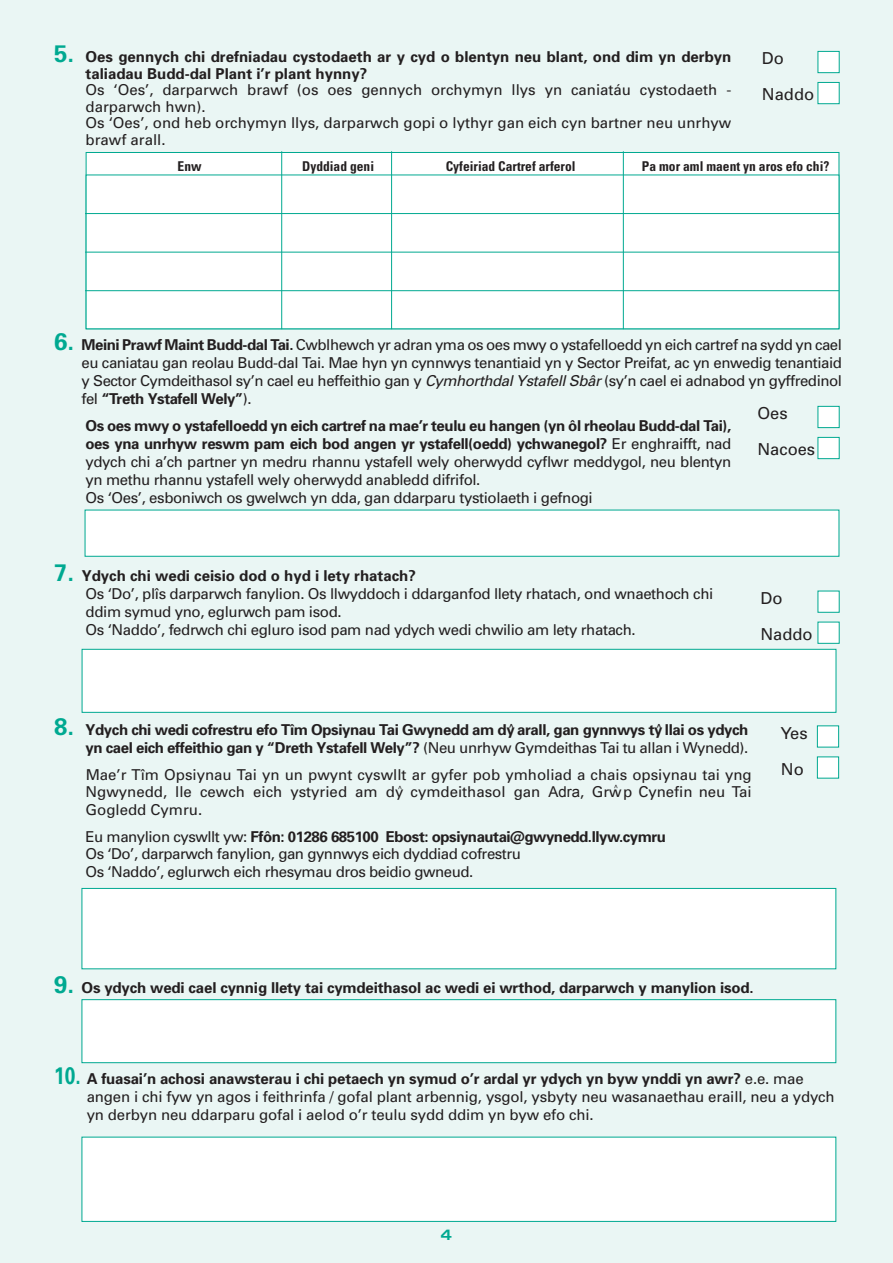
<style>
.page{position:relative;width:893px;height:1263px;background:#eaf6f4}
.page>*{position:absolute;margin:0;border:0;box-sizing:border-box;transform-origin:0 0}
.t1{font:16.5px "Univers";color:#231f20}
.t2{font:15px/18px "Univers";letter-spacing:-.01em;color:#231f20}
.t3{font:700 15px/16.5px "Univers";letter-spacing:-.01em;color:#231f20}
.t4{font:15px/17.9px "Univers";letter-spacing:-.03em;color:#231f20}
.t5{font:700 expanded 15px "Univers";color:#00a991}
.t6{font:700 condensed 13.5px "Univers";color:#231f20}
.s1{font-size:24px;color:#00a991}
.s2{font-weight:700;font-size:24px;color:#00a991}
.s3{font-weight:700}
.s4{font-style:italic}
.s5{font-family:"Arial"}
</style>
<div class="page">
<div style="left:818px;top:591px;width:22px;height:22px;background:#fff"></div>
<div style="left:818px;top:622px;width:22px;height:22px;background:#fff"></div>
<div style="left:82px;top:649px;width:754px;height:64px;background:#fff;border:1px solid #00a991"></div>
<div style="left:86px;top:152px;width:753px;height:177px;background:#fff;border:1px solid #00a991"></div>
<div style="left:818px;top:51px;width:22px;height:22px;background:#fff;border:1px solid #00a991"></div>
<div style="left:818px;top:82px;width:22px;height:22px;background:#fff;border:1px solid #00a991"></div>
<div style="left:818px;top:406px;width:22px;height:22px;background:#fff;border:1px solid #00a991"></div>
<div style="left:818px;top:437px;width:22px;height:22px;background:#fff;border:1px solid #00a991"></div>
<div style="left:85px;top:510px;width:754px;height:47px;background:#fff;border:1px solid #00a991"></div>
<div style="left:86px;top:175px;width:753px;height:154px;background:#fff"></div>
<hr style="left:281px;top:151px;width:1px;height:178px;background:#00a991">
<hr style="left:391px;top:151px;width:1px;height:178px;background:#00a991">
<hr style="left:623px;top:151px;width:1px;height:178px;background:#00a991">
<hr style="left:85px;top:213px;width:754px;height:1px;background:#00a991">
<hr style="left:85px;top:252px;width:754px;height:1px;background:#00a991">
<hr style="left:85px;top:290px;width:754px;height:1px;background:#00a991">
<div style="left:817px;top:725px;width:22px;height:22px;background:#fff;border:1px solid #00a991"></div>
<div style="left:817px;top:756px;width:22px;height:22px;background:#fff;border:1px solid #00a991"></div>
<div style="left:82px;top:888px;width:754px;height:81px;background:#fff;border:1px solid #00a991"></div>
<div style="left:82px;top:999px;width:754px;height:64px;background:#fff;border:1px solid #00a991"></div>
<div style="left:82px;top:1137px;width:754px;height:85px;background:#fff;border:1px solid #00a991"></div>
<p class="t3" style="left:85px;top:48px;width:647px;text-indent:-32px"><span class="s1">5.</span> Oes gennych chi drefniadau cystodaeth ar y cyd o blentyn neu blant, ond dim yn derbyn taliadau Budd-dal Plant i’r plant hynny?</p>
<p class="t2" style="left:85px;top:81px;width:647px;line-height:16.5px">Os ‘Oes’, darparwch brawf (os oes gennych orchymyn llys yn caniatáu cystodaeth - darparwch hwn).</p>
<p class="t2" style="left:85px;top:114px;width:647px;line-height:16.5px">Os ‘Oes’, ond heb orchymyn llys, darparwch gopi o lythyr gan eich cyn bartner neu unrhyw brawf arall.</p>
<p class="t1" style="left:762px;top:48px;width:23px">Do</p>
<p class="t1" style="left:762px;top:84px;width:54px">Naddo</p>
<p class="t6" style="left:178px;top:158px;width:26px">Enw</p>
<p class="t6" style="left:302px;top:158px;width:73px">Dyddiad geni</p>
<p class="t6" style="left:446px;top:158px;width:131px">Cyfeiriad Cartref arferol</p>
<p class="t6" style="left:642px;top:158px;width:189px">Pa mor aml maent yn aros efo chi?</p>
<p class="t2" style="left:82px;top:335px;width:762px;text-align:justify;text-indent:-28px"><span class="s2">6.</span> <span class="s3">Meini Prawf Maint Budd-dal Tai.</span> Cwblhewch yr adran yma os oes mwy o ystafelloedd yn eich cartref na sydd yn cael eu caniatau gan reolau Budd-dal Tai. Mae hyn yn cynnwys tenantiaid yn y Sector Preifat, ac yn enwedig tenantiaid y Sector Cymdeithasol sy’n cael eu heffeithio gan y <span class="s4">Cymhorthdal Ystafell Sbâr</span> (sy’n cael ei adnabod yn gyffredinol fel <span class="s3">“Treth Ystafell Wely”</span>).</p>
<p class="t2" style="left:85px;top:416px;width:647px;text-align:justify"><span class="s3">Os oes mwy o ystafelloedd yn eich cartref na mae’r teulu eu hangen (yn ôl rheolau Budd-dal Tai), oes yna unrhyw reswm pam eich bod angen yr ystafell(oedd) ychwanegol?</span> Er enghraifft, nad ydych chi a’ch partner yn medru rhannu ystafell wely oherwydd cyflwr meddygol, neu blentyn yn methu rhannu ystafell wely oherwydd anabledd difrifol.</p>
<p class="t2" style="left:85px;top:488px;width:509px">Os ‘Oes’, esboniwch os gwelwch yn dda, gan ddarparu tystiolaeth i gefnogi</p>
<p class="t1" style="left:757px;top:403px;width:32px">Oes</p>
<p class="t1" style="left:757px;top:439px;width:59px">Nacoes</p>
<p class="t3" style="left:54px;top:567px;width:363px"><span class="s1">7.</span> Ydych chi wedi ceisio dod o hyd i lety rhatach?</p>
<p class="t2" style="left:86px;top:585px;width:629px">Os ‘Do’, plîs darparwch fanylion. Os llwyddoch i ddarganfod llety rhatach, ond wnaethoch chi ddim symud yno, eglurwch pam isod.</p>
<p class="t2" style="left:86px;top:621px;width:552px">Os ‘Naddo’, fedrwch chi egluro isod pam nad ydych wedi chwilio am lety rhatach.</p>
<p class="t1" style="left:760px;top:588px;width:23px">Do</p>
<p class="t1" style="left:760px;top:624px;width:54px">Naddo</p>
<p class="t3" style="left:54px;top:721px;width:696px"><span class="s1">8.</span> Ydych chi wedi cofrestru efo Tîm Opsiynau Tai Gwynedd am dy<sup>^</sup> arall, gan gynnwys ty<sup>^</sup> llai os ydych</p>
<p class="t2" style="left:86px;top:734px;width:668px;line-height:27px"><span class="s3">yn cael eich effeithio gan y “Dreth Ystafell Wely”?</span> (Neu unrhyw Gymdeithas Tai tu allan i Wynedd).<br>Mae’r Tîm Opsiynau Tai yn un pwynt cyswllt ar gyfer pob ymholiad a chais opsiynau tai yng</p>
<p class="t2" style="left:86px;top:783px;width:668px;line-height:17.4px">Ngwynedd, lle cewch eich ystyried am dy<sup>^</sup> cymdeithasol gan <span class="s5">Adra</span>, Grw<sup>^</sup> p Cynefin neu Tai<br>Gogledd Cymru.</p>
<p class="t4" style="left:86px;top:827px;width:582px">Eu manylion cyswllt yw: <span class="s3">Ffôn: 01286 685100 Ebost: opsiynautai@gwynedd.llyw.cymru<br></span>Os ‘Do’, darparwch fanylion, gan gynnwys eich dyddiad cofrestru<br>Os ‘Naddo’, eglurwch eich rhesymau dros beidio gwneud.</p>
<p class="t1" style="left:781px;top:723px;width:28px">Yes</p>
<p class="t1" style="left:781px;top:759px;width:24px">No</p>
<p class="t3" style="left:54px;top:979px;width:701px"><span class="s1">9.</span> Os ydych wedi cael cynnig llety tai cymdeithasol ac wedi ei wrthod, darparwch y manylion isod.</p>
<p class="t2" style="left:87px;top:1070px;width:750px;text-indent:-33px"><span class="s2">10.</span> <span class="s3">A fuasai’n achosi anawsterau i chi petaech yn symud o’r ardal yr ydych yn byw ynddi yn awr?</span> e.e. mae angen i chi fyw yn agos i feithrinfa / gofal plant arbennig, ysgol, ysbyty neu wasanaethau eraill, neu a ydych yn derbyn neu ddarparu gofal i aelod o’r teulu sydd ddim yn byw efo chi.</p>
<p class="t5" style="left:441px;top:1226px;width:13px">4</p>
</div>
